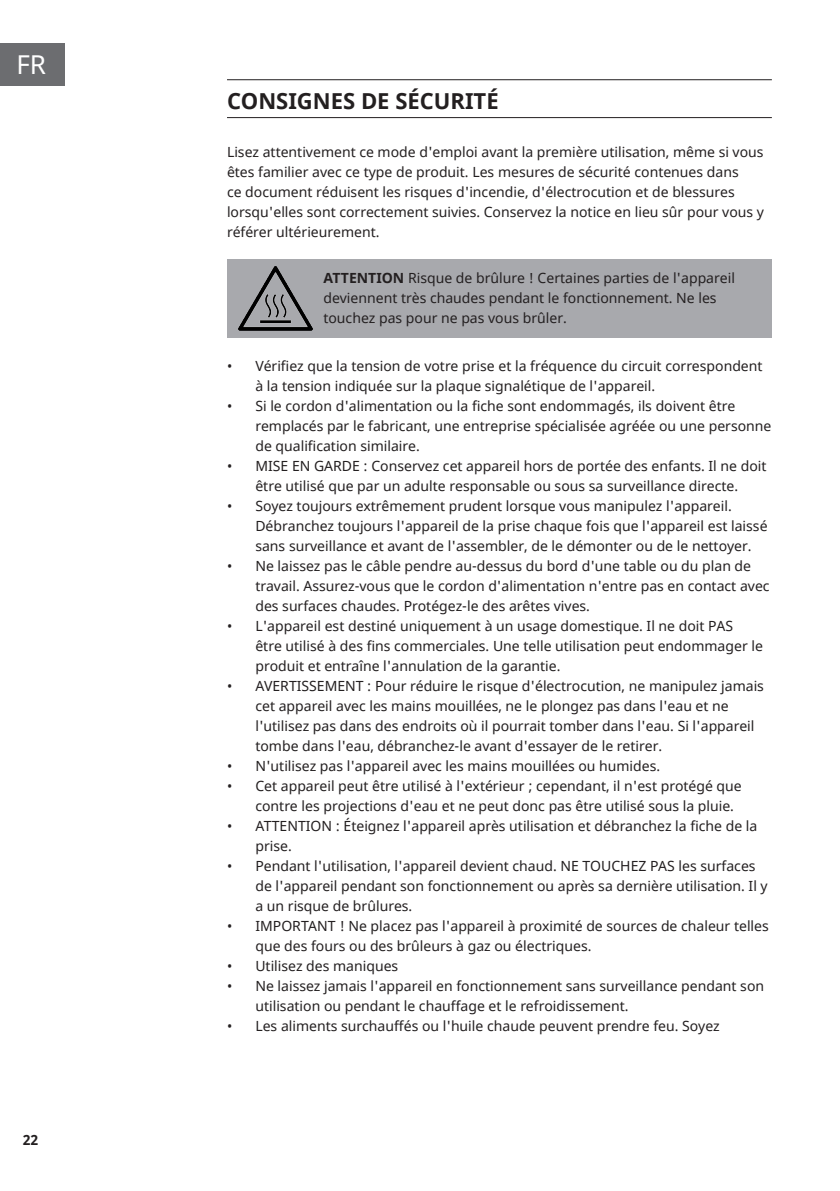
<style>
.page{position:relative;width:840px;height:1191px;background:#fff}
.page>*{position:absolute;margin:0;border:0;box-sizing:border-box;transform-origin:0 0}
.t1{font:26px "Noto Sans";color:#fff}
.Super_Headline{font:700 22px "Noto Sans";color:#231f20}
.Base_Text{font:14px/20px "Noto Sans";color:#231f20}
.Base_Text_HINWEIS_grau{font:14px/20px "Noto Sans";color:#231f20}
.t2{font:700 14px "Noto Sans";color:#231f20}
.s1{font-weight:700}
</style>
<div class="page">
<div style="left:0;top:43px;width:65px;height:42px;background:#6c6d70"></div>
<hr style="left:227px;top:79px;width:544px;height:1px;background:#231f20">
<hr style="left:227px;top:117px;width:544px;height:1px;background:#231f20">
<div style="left:227px;top:259px;width:544px;height:79px;background:#a8a9ad"></div>
<img style="left:238px;top:266px;width:74px;height:65px">
<h1 class="t1" style="left:16px;top:46px;width:31px">FR</h1>
<p class="t2" style="left:23px;top:1130px;width:17px">22</p>
<p class="Super_Headline" style="left:227px;top:85px;width:273px">CONSIGNES DE SÉCURITÉ</p>
<p class="Base_Text" style="left:227px;top:142px;width:538px">Lisez attentivement ce mode d'emploi avant la première utilisation, même si vous êtes familier avec ce type de produit. Les mesures de sécurité contenues dans<br>ce document réduisent les risques d'incendie, d'électrocution et de blessures lorsqu'elles sont correctement suivies. Conservez la notice en lieu sûr pour vous y référer ultérieurement.</p>
<p class="Base_Text_HINWEIS_grau" style="left:323px;top:268px;width:413px"><span class="s1">ATTENTION</span> Risque de brûlure ! Certaines parties de l'appareil deviennent très chaudes pendant le fonctionnement. Ne les touchez pas pour ne pas vous brûler.</p>
<p class="Base_Text" style="left:255px;top:356px;width:508px;text-indent:-28px">• Vérifiez que la tension de votre prise et la fréquence du circuit correspondent à la tension indiquée sur la plaque signalétique de l'appareil.</p>
<p class="Base_Text" style="left:255px;top:396px;width:517px;text-indent:-28px">• Si le cordon d'alimentation ou la fiche sont endommagés, ils doivent être remplacés par le fabricant, une entreprise spécialisée agréée ou une personne de qualification similaire.</p>
<p class="Base_Text" style="left:227px;top:456px;width:540px;text-align:center">• MISE EN GARDE : Conservez cet appareil hors de portée des enfants. Il ne doit être utilisé que par un adulte responsable ou sous sa surveillance directe.</p>
<p class="Base_Text" style="left:255px;top:496px;width:513px;text-indent:-28px">• Soyez toujours extrêmement prudent lorsque vous manipulez l'appareil.<br>Débranchez toujours l'appareil de la prise chaque fois que l'appareil est laissé sans surveillance et avant de l'assembler, de le démonter ou de le nettoyer.</p>
<p class="Base_Text" style="left:255px;top:556px;width:515px;text-indent:-28px">• Ne laissez pas le câble pendre au-dessus du bord d'une table ou du plan de travail. Assurez-vous que le cordon d'alimentation n'entre pas en contact avec des surfaces chaudes. Protégez-le des arêtes vives.</p>
<p class="Base_Text" style="left:255px;top:616px;width:508px;text-indent:-28px">• L'appareil est destiné uniquement à un usage domestique. Il ne doit PAS être utilisé à des fins commerciales. Une telle utilisation peut endommager le produit et entraîne l'annulation de la garantie.</p>
<p class="Base_Text" style="left:255px;top:676px;width:510px;text-indent:-28px">• AVERTISSEMENT : Pour réduire le risque d'électrocution, ne manipulez jamais cet appareil avec les mains mouillées, ne le plongez pas dans l'eau et ne l'utilisez pas dans des endroits où il pourrait tomber dans l'eau. Si l'appareil tombe dans l'eau, débranchez-le avant d'essayer de le retirer.</p>
<p class="Base_Text" style="left:227px;top:756px;width:434px">• N'utilisez pas l'appareil avec les mains mouillées ou humides.</p>
<p class="Base_Text" style="left:255px;top:776px;width:487px;text-indent:-28px">• Cet appareil peut être utilisé à l'extérieur ; cependant, il n'est protégé que contre les projections d'eau et ne peut donc pas être utilisé sous la pluie.</p>
<p class="Base_Text" style="left:255px;top:816px;width:503px;text-indent:-28px">• ATTENTION : Éteignez l'appareil après utilisation et débranchez la fiche de la prise.</p>
<p class="Base_Text" style="left:255px;top:856px;width:513px;text-indent:-28px">• Pendant l'utilisation, l'appareil devient chaud. NE TOUCHEZ PAS les surfaces de l'appareil pendant son fonctionnement ou après sa dernière utilisation. Il y a un risque de brûlures.</p>
<p class="Base_Text" style="left:255px;top:916px;width:514px;text-indent:-28px">• IMPORTANT ! Ne placez pas l'appareil à proximité de sources de chaleur telles que des fours ou des brûleurs à gaz ou électriques.</p>
<p class="Base_Text" style="left:227px;top:956px;width:173px">• Utilisez des maniques</p>
<p class="Base_Text" style="left:255px;top:976px;width:510px;text-indent:-28px">• Ne laissez jamais l'appareil en fonctionnement sans surveillance pendant son utilisation ou pendant le chauffage et le refroidissement.</p>
<p class="Base_Text" style="left:227px;top:1016px;width:494px">• Les aliments surchauffés ou l'huile chaude peuvent prendre feu. Soyez</p>
</div>
